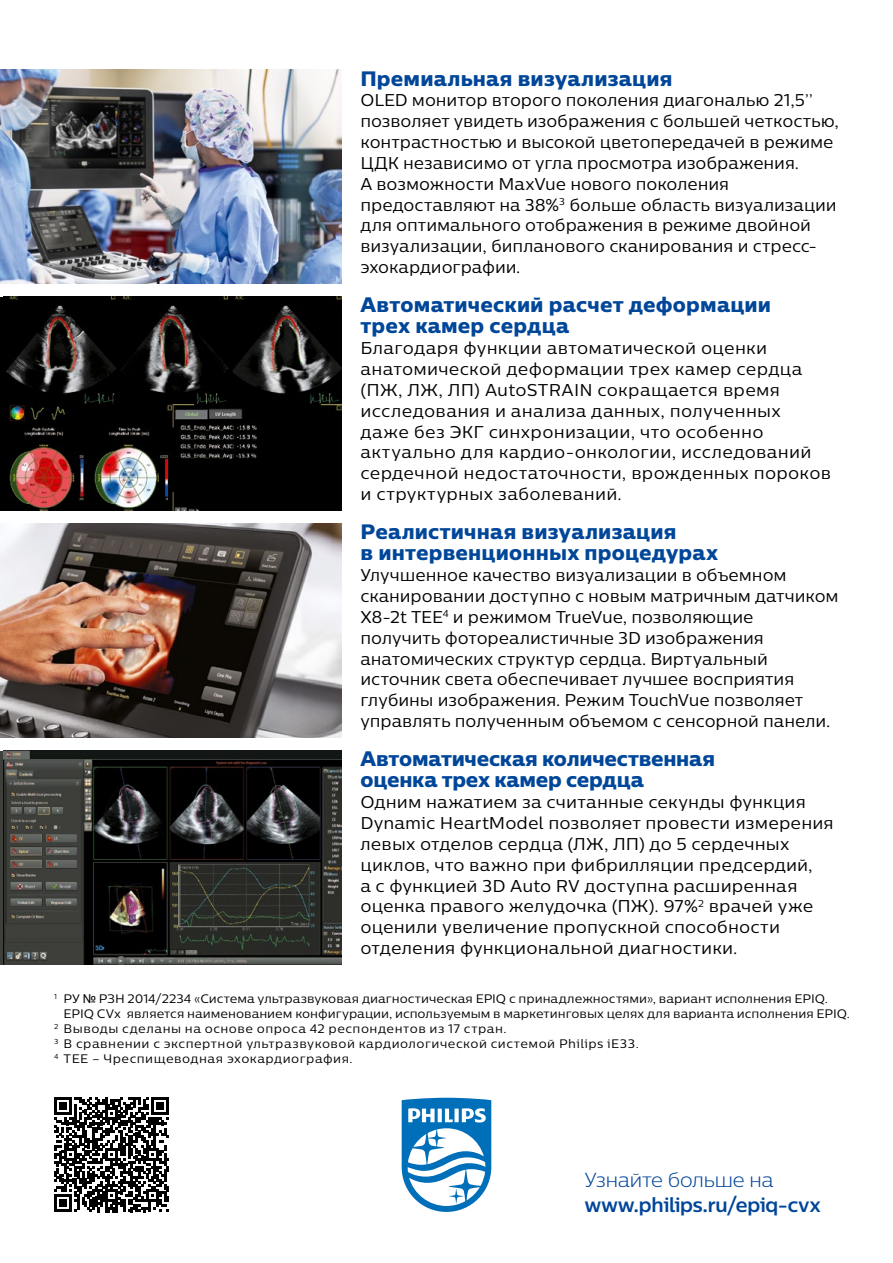
<style>
.page{position:relative;width:893px;height:1263px;background:#fff}
.page>*{position:absolute;margin:0;border:0;box-sizing:border-box;transform-origin:0 0}
.t1{font:20.85px/20.9px "Centrale Sans Pro X Bold";letter-spacing:.005em;color:#004699}
.t2{font:20.85px/20.9px "Centrale Sans Pro X Bold";letter-spacing:-.015em;color:#004699}
.t3{font:700 20.25px "Centrale Sans";letter-spacing:-.005em;color:#004699}
.t4{font:300 20.25px "Centrale Sans";color:#004699}
.t5{font:17.1px/20.9px "Centrale Sans Pro";color:#000}
.t6{font:12.3px "Centrale Sans Pro";letter-spacing:.01em;color:#000}
.t7{font:12.3px "Centrale Sans Pro";letter-spacing:.04em;color:#000}
.t8{font:12.3px "Centrale Sans Pro";letter-spacing:.035em;color:#000}
.s1{font-family:"Arial"}
</style>
<div class="page">
<img style="left:0;top:70px;width:342px;height:214px">
<img style="left:3px;top:297px;width:339px;height:214px">
<img style="left:0;top:524px;width:342px;height:214px">
<img style="left:3px;top:751px;width:339px;height:213px">
<svg style="left:54px;top:1097px;width:115px;height:115px"></svg>
<svg style="left:402px;top:1098px;width:89px;height:114px"></svg>
<p class="t1" style="left:360px;top:67px;width:314px">Премиальная визуализация</p>
<p class="t5" style="left:360px;top:90px;width:480px">OLED монитор второго поколения диагональю 21,5’’ позволяет увидеть изображения с большей четкостью, контрастностью и высокой цветопередачей в режиме ЦДК независимо от угла просмотра изображения.<br>А возможности MaxVue нового поколения предоставляют на 38%<sup>3</sup> больше область визуализации для оптимального отображения в режиме двойной визуализации, бипланового сканирования и стресс&shy;эхокардиографии.</p>
<p class="t1" style="left:360px;top:294px;width:412px">Автоматический расчет деформации трех камер сердца</p>
<p class="t5" style="left:360px;top:337px;width:472px">Благодаря функции автоматической оценки анатомической деформации трех камер сердца (ПЖ, ЛЖ, ЛП) AutoSTRAIN сокращается время исследования и анализа данных, полученных даже без ЭКГ синхронизации, что особенно актуально для кардио-онкологии, исследований сердечной недостаточности, врожденных пороков и структурных заболеваний.</p>
<p class="t1" style="left:360px;top:521px;width:359px">Реалистичная визуализация<br>в интервенционных процедурах</p>
<p class="t5" style="left:360px;top:564px;width:480px">Улучшенное качество визуализации в объемном сканировании доступно с новым матричным датчиком X8-2t TEE<sup>4</sup> и режимом TrueVue, позволяющие<br>получить фотореалистичные 3D изображения анатомических структур сердца. Виртуальный источник света обеспечивает лучшее восприятия глубины изображения. Режим TouchVue позволяет управлять полученным объемом с сенсорной панели.</p>
<p class="t2" style="left:360px;top:748px;width:356px">Автоматическая количественная оценка трех камер сердца</p>
<p class="t5" style="left:360px;top:791px;width:475px">Одним нажатием за считанные секунды функция Dynamic HeartModel позволяет провести измерения левых отделов сердца (ЛЖ, ЛП) до 5 сердечных циклов, что важно при фибрилляции предсердий,<br>а с функцией 3D Auto RV доступна расширенная оценка правого желудочка (ПЖ). 97%<sup>2</sup> врачей уже оценили увеличение пропускной способности отделения функциональной диагностики.</p>
<p class="t6" style="left:54px;top:990px;width:775px"><sup>1</sup> РУ <span class="s1">№</span> РЗН 2014/2234 «Система ультразвуковая диагностическая EPIQ с принадлежностями», вариант исполнения EPIQ.</p>
<p class="t6" style="left:64px;top:1006px;width:788px">EPIQ CVx является наименованием конфигурации, используемым в маркетинговых целях для варианта исполнения EPIQ.</p>
<p class="t7" style="left:54px;top:1021px;width:454px"><sup>2</sup> Выводы сделаны на основе опроса 42 респондентов из 17 стран.</p>
<p class="t8" style="left:54px;top:1036px;width:586px"><sup>3</sup> В сравнении с экспертной ультразвуковой кардиологической системой Philips iE33.</p>
<p class="t7" style="left:54px;top:1051px;width:300px"><sup>4</sup> TEE – Чреспищеводная эхокардиография.</p>
<p class="t4" style="left:585px;top:1167px;width:190px">Узнайте больше на</p>
<p class="t3" style="left:585px;top:1192px;width:237px">www.philips.ru/epiq-cvx</p>
</div>
